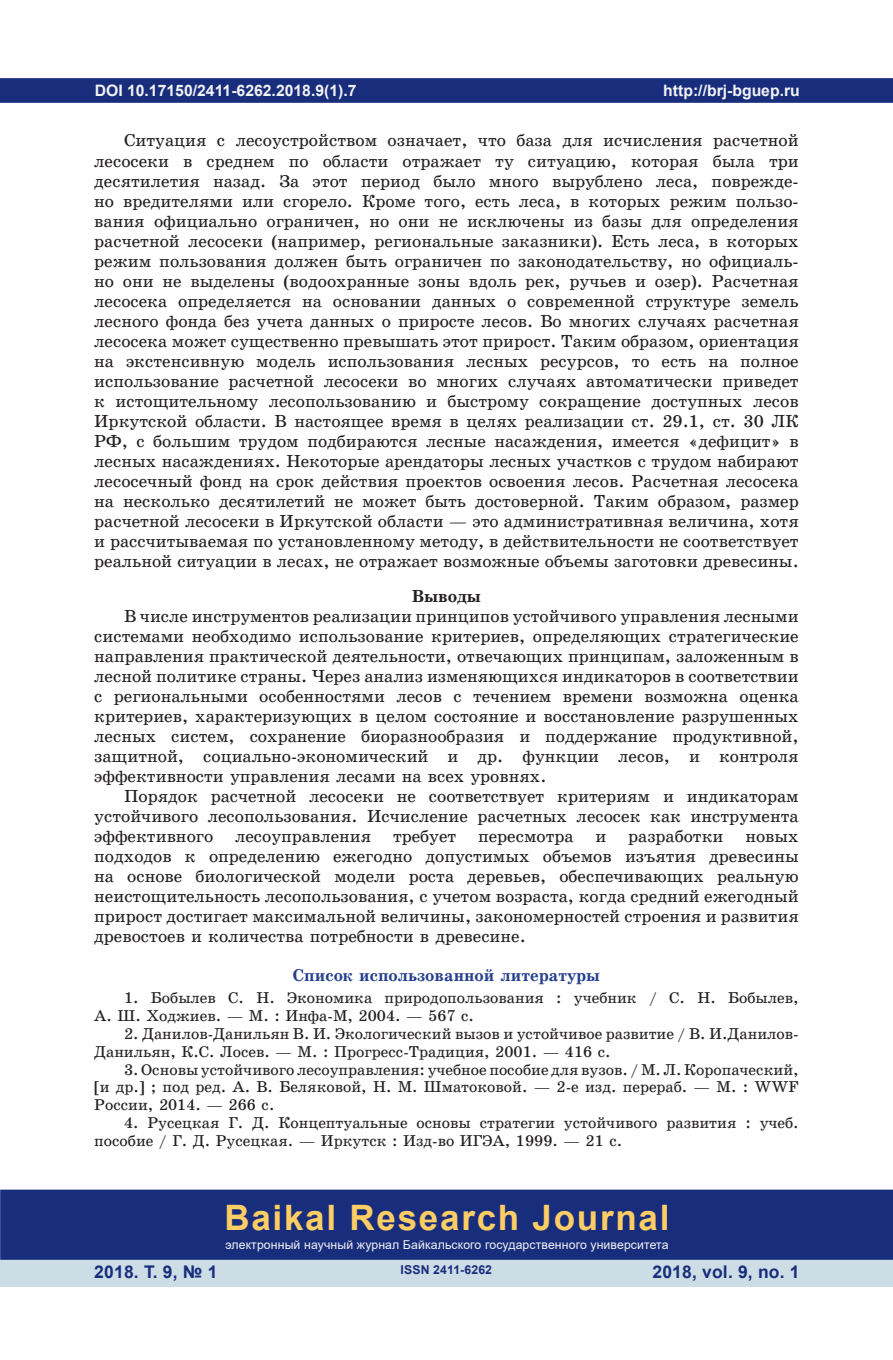
<style>
.page{position:relative;width:893px;height:1360px;background:#fff}
.page>*{position:absolute;margin:0;border:0;box-sizing:border-box;transform-origin:0 0}
.t1{font:700 35px "Arial";letter-spacing:.05em;color:#fecd64}
.t2{font:17.5px/20.1px "School Book C";color:#231f20;text-align:justify}
.t3{font:700 17.5px "Arial";letter-spacing:.01em;color:#182d7c}
.t4{font:17.5px "School Book C Bold";color:#231f20}
.t5{font:17.15px "School Book C Bold";color:#253f8e}
.t6{font:15.75px/17.8px "School Book C";color:#231f20}
.t7{font:700 15.75px "Arial";color:#f2f3f4}
.t8{font:12.25px "Arial";letter-spacing:.01em;color:#f2f3f4}
.t9{font:700 12.25px "Arial";letter-spacing:.01em;color:#182d7c}
</style>
<div class="page">
<div style="left:1px;top:79px;width:891px;height:23px;background:#182d7c"></div>
<div style="left:0;top:78px;width:893px;height:25px;border:2px solid #182d7c"></div>
<div style="left:0;top:1258px;width:893px;height:28px;background:#cddde6"></div>
<div style="left:1px;top:1190px;width:891px;height:68px;background:#182d7c"></div>
<div style="left:0;top:1189px;width:893px;height:70px;border:2px solid #182d7c"></div>
<p class="t7" style="left:95px;top:79px;width:263px">DOI 10.17150/2411-6262.2018.9(1).7</p>
<p class="t2" style="left:94px;top:131px;width:706px;text-indent:30px">Ситуация с лесоустройством означает, что база для исчисления расчетной лесосеки в среднем по области отражает ту ситуацию, которая была три десятилетия назад. За этот период было много вырублено леса, поврежде&shy;но вредителями или сгорело. Кроме того, есть леса, в которых режим пользо&shy;вания официально ограничен, но они не исключены из базы для определения расчетной лесосеки (например, региональные заказники). Есть леса, в которых режим пользования должен быть ограничен по законодательству, но официаль&shy;но они не выделены (водоохранные зоны вдоль рек, ручьев и озер). Расчетная лесосека определяется на основании данных о современной структуре земель лесного фонда без учета данных о приросте лесов. Во многих случаях расчетная лесосека может существенно превышать этот прирост. Таким образом, ориентация на экстенсивную модель использования лесных ресурсов, то есть на полное использование расчетной лесосеки во многих случаях автоматически приведет к истощительному лесопользованию и быстрому сокращение доступных лесов Иркутской области. В настоящее время в целях реализации ст. 29.1, ст. 30 ЛК РФ, с большим трудом подбираются лесные насаждения, имеется «дефицит» в лесных насаждениях. Некоторые арендаторы лесных участков с трудом набирают лесосечный фонд на срок действия проектов освоения лесов. Расчетная лесосека на несколько десятилетий не может быть достоверной. Таким образом, размер расчетной лесосеки в Иркутской области — это административная величина, хотя и рассчитываемая по установленному методу, в действительности не соответствует реальной ситуации в лесах, не отражает возможные объемы заготовки древесины.</p>
<p class="t4" style="left:412px;top:586px;width:71px">Выводы</p>
<p class="t2" style="left:94px;top:605px;width:706px;text-indent:30px">В числе инструментов реализации принципов устойчивого управления лесными системами необходимо использование критериев, определяющих стратегические направления практической деятельности, отвечающих принципам, заложенным в лесной политике страны. Через анализ изменяющихся индикаторов в соответствии с региональными особенностями лесов с течением времени возможна оценка критериев, характеризующих в целом состояние и восстановление разрушенных лесных систем, сохранение биоразнообразия и поддержание продуктивной, защитной, социально-экономический и др. функции лесов, и контроля эффективности управления лесами на всех уровнях.</p>
<p class="t2" style="left:94px;top:786px;width:706px;text-indent:30px">Порядок расчетной лесосеки не соответствует критериям и индикаторам устойчивого лесопользования. Исчисление расчетных лесосек как инструмента эффективного лесоуправления требует пересмотра и разработки новых подходов к определению ежегодно допустимых объемов изъятия древесины на основе биологической модели роста деревьев, обеспечивающих реальную неистощительность лесопользования, с учетом возраста, когда средний ежегодный прирост достигает максимальной величины, закономерностей строения и развития древостоев и количества потребности в древесине.</p>
<p class="t5" style="left:293px;top:966px;width:309px">Список использованной литературы</p>
<p class="t6" style="left:94px;top:989px;width:706px;text-indent:30px">1. Бобылев С. Н. Экономика природопользования : учебник / С. Н. Бобылев,<br>А. Ш. Ходжиев. — М. : Инфа-М, 2004. — 567 с.</p>
<p class="t6" style="left:94px;top:1024px;width:706px;text-indent:30px">2. Данилов-Данильян В. И. Экологический вызов и устойчивое развитие / В. И.Данилов-<br>Данильян, К.С. Лосев. — М. : Прогресс-Традиция, 2001. — 416 с.</p>
<p class="t6" style="left:94px;top:1060px;width:706px;text-align:justify;text-indent:30px">3. Основы устойчивого лесоуправления: учебное пособие для вузов. / М. Л. Коропаческий, [и др.] ; под ред. А. В. Беляковой, Н. М. Шматоковой. — 2-е изд. перераб. — М. : WWF России, 2014. — 266 с.</p>
<p class="t6" style="left:94px;top:1113px;width:706px;text-indent:30px">4. Русецкая Г. Д. Концептуальные основы стратегии устойчивого развития : учеб. пособие / Г. Д. Русецкая. — Иркутск : Изд-во ИГЭА, 1999. — 21 с.</p>
<p class="t7" style="left:663px;top:79px;width:138px">http://brj-bguep.ru</p>
<h1 class="t1" style="left:224px;top:1192px;width:447px">Baikal Research Journal</h1>
<p class="t8" style="left:225px;top:1236px;width:445px">электронный научный журнал Байкальского государственного университета</p>
<p class="t3" style="left:94px;top:1259px;width:125px">2018. Т. 9, № 1</p>
<p class="t3" style="left:652px;top:1259px;width:149px">2018, vol. 9, no. 1</p>
<p class="t9" style="left:401px;top:1261px;width:93px">ISSN 2411-6262</p>
</div>
